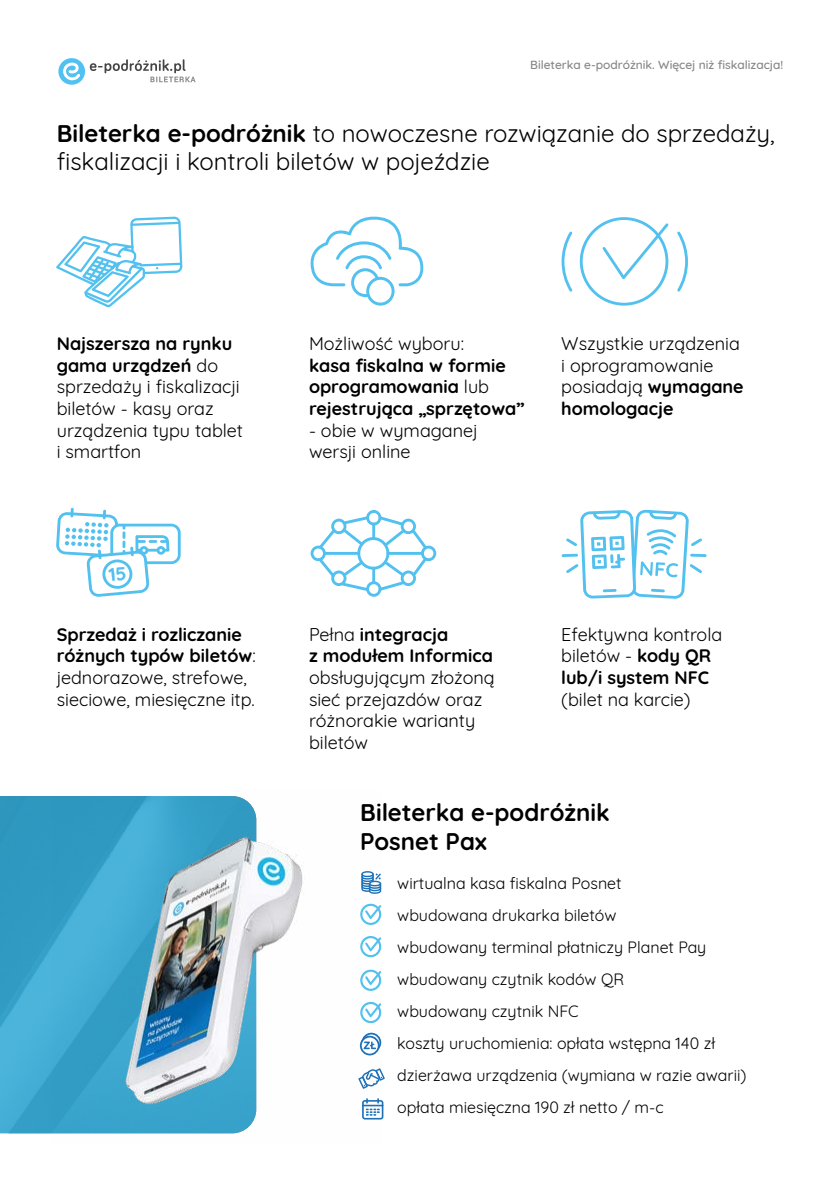
<style>
.page{position:relative;width:840px;height:1191px;background:#fff}
.page>*{position:absolute;margin:0;border:0;box-sizing:border-box;transform-origin:0 0}
.t1{font:24px/28.8px "Quicksand";color:#000}
.t2{font:700 24px/28.8px "Quicksand";color:#000}
.t3{font:18px/21.6px "Quicksand";color:#000}
.t4{font:700 18px/21.6px "Quicksand";color:#000}
.t5{font:16px/32px "Quicksand";color:#000}
.t6{font:500 12px "Quicksand";color:#878787}
.s1{font-weight:700}
.s2{font-weight:400}
</style>
<div class="page">
<svg style="left:0;top:796px;width:52px;height:337px;background:#39a2c9"></svg>
<img style="left:52px;top:796px;width:329px;height:338px">
<svg style="left:310px;top:217px;width:113px;height:88px"></svg>
<svg style="left:56px;top:508px;width:124px;height:89px"></svg>
<svg style="left:310px;top:510px;width:126px;height:87px"></svg>
<svg style="left:561px;top:510px;width:145px;height:89px"></svg>
<svg style="left:561px;top:231px;width:11px;height:60px"></svg>
<svg style="left:677px;top:231px;width:10px;height:60px"></svg>
<svg style="left:579px;top:217px;width:89px;height:88px"></svg>
<svg style="left:56px;top:217px;width:126px;height:90px"></svg>
<svg style="left:360px;top:903px;width:21px;height:22px"></svg>
<svg style="left:360px;top:936px;width:21px;height:21px"></svg>
<svg style="left:360px;top:969px;width:21px;height:22px"></svg>
<svg style="left:360px;top:1002px;width:21px;height:21px"></svg>
<svg style="left:361px;top:871px;width:20px;height:22px"></svg>
<svg style="left:358px;top:1068px;width:26px;height:20px"></svg>
<svg style="left:362px;top:1098px;width:21px;height:21px"></svg>
<hr style="left:362px;top:1104px;width:21px;height:2px;background:#1d71b8">
<svg style="left:360px;top:1032px;width:21px;height:23px"></svg>
<svg style="left:58px;top:58px;width:137px;height:27px"></svg>
<p class="t6" style="left:530px;top:55px;width:254px">Bileterka e-podróżnik. Więcej niż fiskalizacja!</p>
<h1 class="t1" style="left:57px;top:116px;width:719px"><span class="s1">Bileterka e-podróżnik</span> to nowoczesne rozwiązanie do sprzedaży, fiskalizacji i kontroli biletów w pojeździe</h1>
<p class="t3" style="left:57px;top:331px;width:188px"><span class="s1">Najszersza na rynku gama urządzeń</span> do sprzedaży i fiskalizacji biletów - kasy oraz urządzenia typu tablet i smartfon</p>
<p class="t3" style="left:309px;top:331px;width:156px">Możliwość wyboru:</p>
<p class="t4" style="left:309px;top:353px;width:217px">kasa fiskalna w formie oprogramowania <span class="s2">lub </span>rejestrująca „sprzętowa”</p>
<p class="t3" style="left:309px;top:417px;width:170px">- obie w wymaganej wersji online</p>
<p class="t3" style="left:561px;top:331px;width:184px">Wszystkie urządzenia i oprogramowanie posiadają <span class="s1">wymagane homologacje</span></p>
<p class="t3" style="left:57px;top:622px;width:200px"><span class="s1">Sprzedaż i rozliczanie różnych typów biletów</span>: jednorazowe, strefowe, sieciowe, miesięczne itp.</p>
<p class="t4" style="left:309px;top:622px;width:185px"><span class="s2">Pełna</span> integracja<br>z modułem Informica</p>
<p class="t3" style="left:309px;top:665px;width:187px">obsługującym złożoną sieć przejazdów oraz różnorakie warianty biletów</p>
<p class="t3" style="left:561px;top:622px;width:162px">Efektywna kontrola biletów - <span class="s1">kody QR lub/i system NFC</span></p>
<p class="t3" style="left:561px;top:686px;width:131px">(bilet na karcie)</p>
<h1 class="t2" style="left:360px;top:796px;width:251px">Bileterka e-podróżnik<br>Posnet Pax</h1>
<p class="t5" style="left:397px;top:865px;width:350px">wirtualna kasa fiskalna Posnet<br>wbudowana drukarka biletów<br>wbudowany terminal płatniczy Planet Pay wbudowany czytnik kodów QR<br>wbudowany czytnik NFC<br>koszty uruchomienia: opłata wstępna 140 zł dzierżawa urządzenia (wymiana w razie awarii) opłata miesięczna 190 zł netto / m-c</p>
</div>
